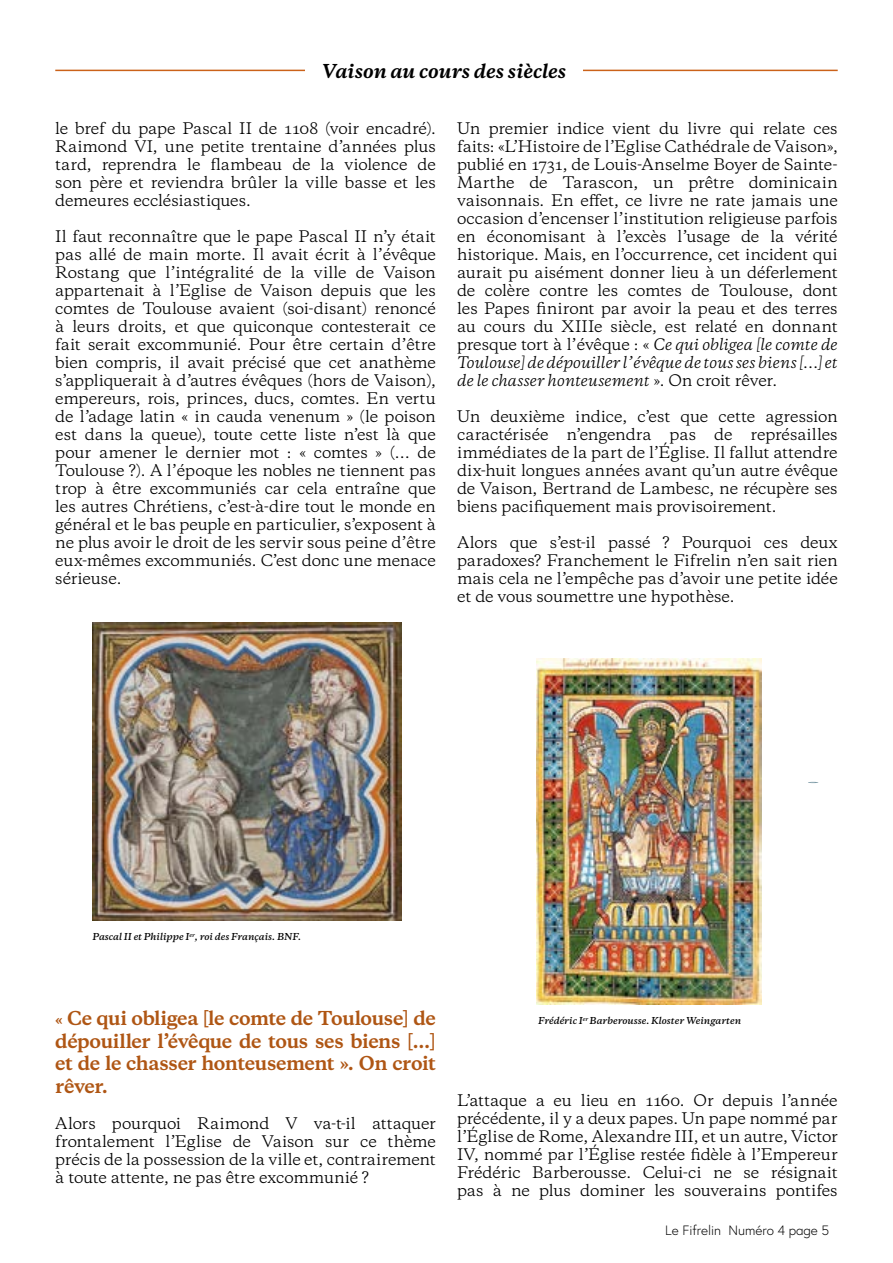
<style>
.page{position:relative;width:893px;height:1263px;background:#fff}
.page>*{position:absolute;margin:0;border:0;box-sizing:border-box;transform-origin:0 0}
.t1{font:700 18px/22.5px "Galaxie Copernicus";letter-spacing:-.025em;color:#af5614;text-align:justify}
.t2{font:italic 700 18px "Galaxie Copernicus";color:#000}
.t3{font:15px/18px "Galaxie Copernicus";letter-spacing:-.01em;color:#000;text-align:justify}
.t4{font:300 13.5px "Europa";color:#000}
.t5{font:italic 600 9px "Galaxie Copernicus";color:#000}
.s1{font-style:italic}
.s2{font-size:15px}
</style>
<div class="page">
<hr style="left:55px;top:70px;width:783px;height:1px;background:#cb621a">
<div style="left:306px;top:63px;width:277px;height:29px;background:#fff"></div>
<img style="left:93px;top:622px;width:309px;height:298px">
<img style="left:536px;top:658px;width:225px;height:347px">
<p class="t2" style="left:322px;top:59px;width:246px">Vaison au cours des siècles</p>
<p class="t3" style="left:55px;top:120px;width:382px">le bref du pape Pascal II de 1108 (voir encadré).<br>Raimond VI, une petite trentaine d’années plus tard, reprendra le flambeau de la violence de son père et reviendra brûler la ville basse et les demeures ecclésiastiques.</p>
<p class="t3" style="left:55px;top:228px;width:382px">Il faut reconnaître que le pape Pascal II n’y était pas allé de main morte. Il avait écrit à l’évêque Rostang que l’intégralité de la ville de Vaison appartenait à l’Eglise de Vaison depuis que les comtes de Toulouse avaient (soi-disant) renoncé à leurs droits, et que quiconque contesterait ce fait serait excommunié. Pour être certain d’être bien compris, il avait précisé que cet anathème s’appliquerait à d’autres évêques (hors de Vaison), empereurs, rois, princes, ducs, comtes. En vertu de l’adage latin « in cauda venenum » (le poison est dans la queue), toute cette liste n’est là que pour amener le dernier mot : « comtes » (… de Toulouse ?). A l’époque les nobles ne tiennent pas trop à être excommuniés car cela entraîne que les autres Chrétiens, c’est-à-dire tout le monde en général et le bas peuple en particulier, s’exposent à ne plus avoir le droit de les servir sous peine d’être eux-mêmes excommuniés. C’est donc une menace sérieuse.</p>
<p class="t3" style="left:457px;top:120px;width:382px">Un premier indice vient du livre qui relate ces faits: «L’Histoire de l’Eglise Cathédrale de Vaison», publié en 1731, de Louis-Anselme Boyer de Sainte-Marthe de Tarascon, un prêtre dominicain vaisonnais. En effet, ce livre ne rate jamais une occasion d’encenser l’institution religieuse parfois en économisant à l’excès l’usage de la vérité historique. Mais, en l’occurrence, cet incident qui aurait pu aisément donner lieu à un déferlement de colère contre les comtes de Toulouse, dont les Papes finiront par avoir la peau et des terres au cours du XIIIe siècle, est relaté en donnant presque tort à l’évêque : « <span class="s1">Ce qui obligea [le comte de Toulouse] de dépouiller l’évêque de tous ses biens […] et de le chasser honteusement</span> ». On croit rêver.</p>
<p class="t3" style="left:457px;top:408px;width:382px">Un deuxième indice, c’est que cette agression caractérisée n’engendra pas de représailles immédiates de la part de l’Église. Il fallut attendre dix-huit longues années avant qu’un autre évêque de Vaison, Bertrand de Lambesc, ne récupère ses biens pacifiquement mais provisoirement.</p>
<p class="t3" style="left:457px;top:534px;width:382px">Alors que s’est-il passé ? Pourquoi ces deux paradoxes? Franchement le Fifrelin n’en sait rien mais cela ne l’empêche pas d’avoir une petite idée et de vous soumettre une hypothèse.</p>
<p class="t5" style="left:93px;top:931px;width:210px">Pascal II et Philippe I<sup>er</sup>, roi des Français. BNF.</p>
<p class="t1" style="left:55px;top:1007px;width:382px"><span class="s2">«</span> Ce qui obligea [le comte de Toulouse] de dépouiller l’évêque de tous ses biens […] et de le chasser honteusement ». On croit rêver.</p>
<p class="t3" style="left:55px;top:1114px;width:382px">Alors pourquoi Raimond V va-t-il attaquer frontalement l’Eglise de Vaison sur ce thème précis de la possession de la ville et, contrairement à toute attente, ne pas être excommunié ?</p>
<p class="t5" style="left:538px;top:1014px;width:204px">Frédéric I<sup>er</sup> Barberousse. Kloster Weingarten</p>
<p class="t3" style="left:457px;top:1092px;width:382px">L’attaque a eu lieu en 1160. Or depuis l’année précédente, il y a deux papes. Un pape nommé par l’Église de Rome, Alexandre III, et un autre, Victor IV, nommé par l’Église restée fidèle à l’Empereur Frédéric Barberousse. Celui-ci ne se résignait pas à ne plus dominer les souverains pontifes</p>
<p class="t4" style="left:665px;top:1221px;width:166px">Le Fifrelin Numéro 4 page 5</p>
</div>
